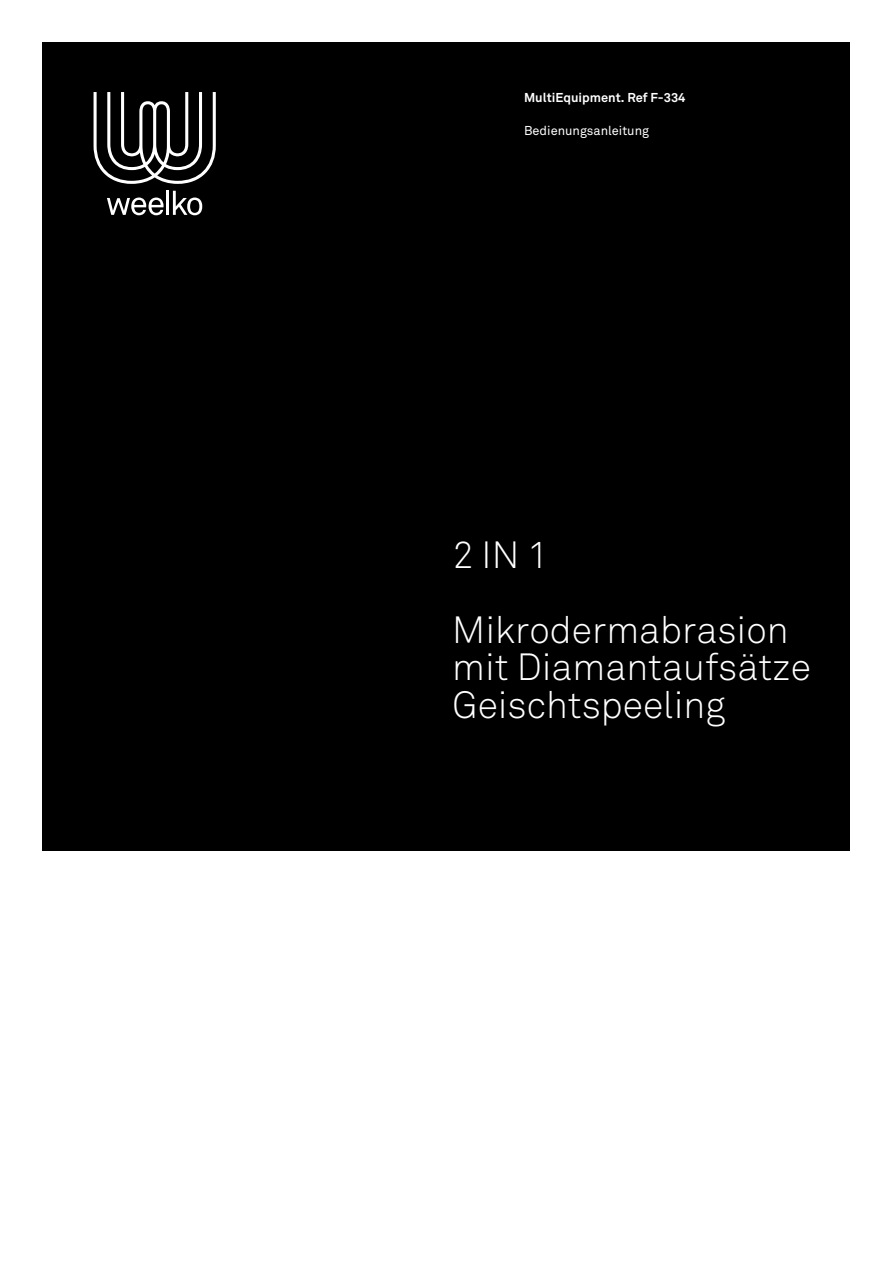
<style>
.page{position:relative;width:893px;height:1263px;background:#fff}
.page>*{position:absolute;margin:0;border:0;box-sizing:border-box;transform-origin:0 0}
.t1{font:300 37.5px/75px "Akkurat";color:#fff}
.t2{font:700 12.75px "Akkurat";color:#fff}
.t3{font:12.75px "Akkurat";color:#fff}
</style>
<div class="page">
<div style="left:43px;top:43px;width:807px;height:808px;background:#000"></div>
<svg style="left:107px;top:198px;width:57px;height:17px"></svg>
<svg style="left:173px;top:191px;width:29px;height:24px"></svg>
<hr style="left:166px;top:191px;width:3px;height:24px;background:#fff">
<svg style="left:94px;top:92px;width:122px;height:92px"></svg>
<p class="t2" style="left:524px;top:89px;width:163px">MultiEquipment. Ref F-334</p>
<p class="t3" style="left:524px;top:123px;width:126px">Bedienungsanleitung</p>
<p class="t1" style="left:452px;top:518px;width:338px">2 IN 1<br>Mikrodermabrasion</p>
<p class="t1" style="left:452px;top:649px;width:360px;line-height:37.5px">mit Diamantaufsätze<br>Geischtspeeling</p>
</div>
